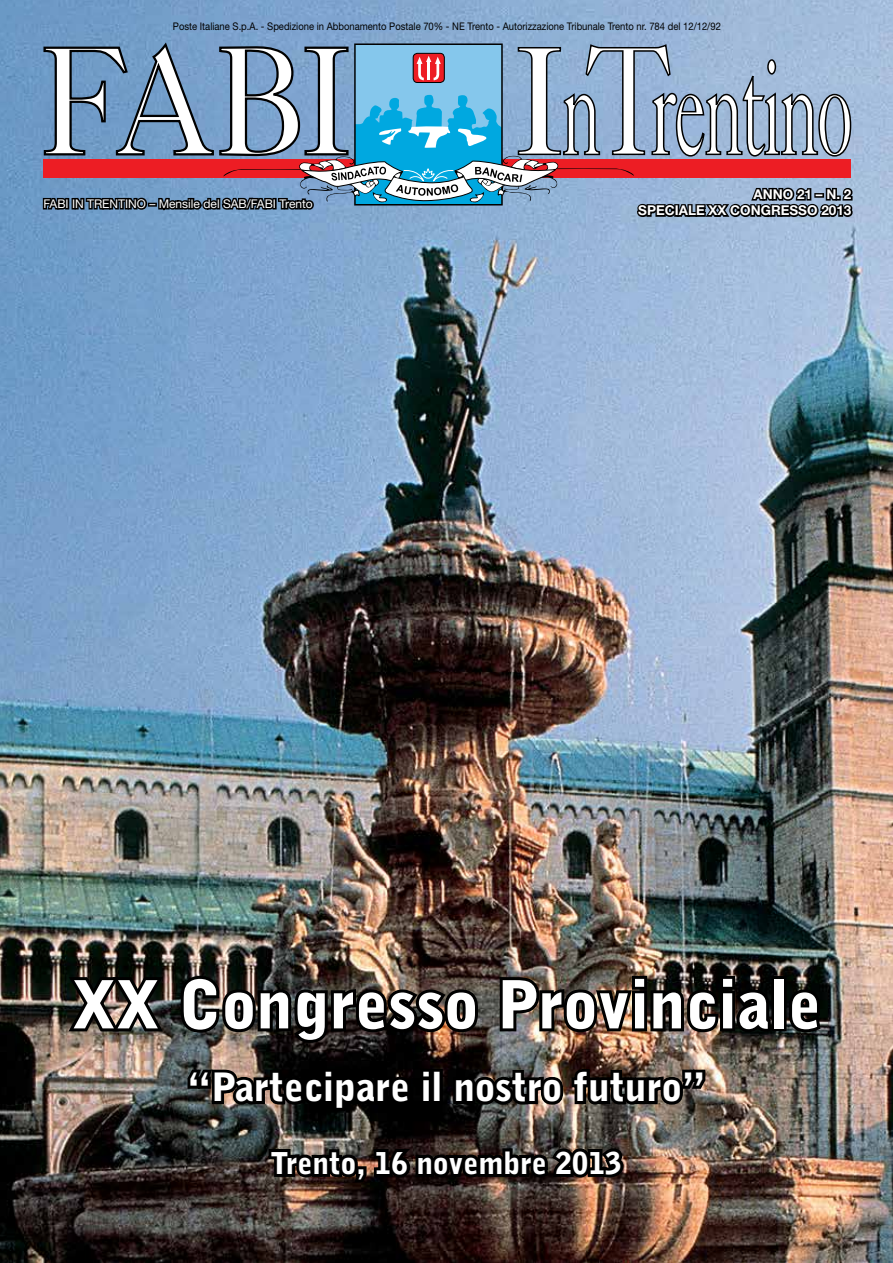
<style>
.page{position:relative;width:893px;height:1263px;background:#fff}
.page>*{position:absolute;margin:0;border:0;box-sizing:border-box;transform-origin:0 0}
.t1{font:900 66px "Bell Gothic BT";color:#fff}
.t2{font:900 39px "Bell Gothic BT";color:#fff}
.t3{font:900 30px "Bell Gothic BT";color:#fff}
.t4{font:700 13.5px/16.2px "Helvetica Neue";color:#fff;text-align:right}
.t5{font:12px "Helvetica Neue";color:#fff}
.t6{font:10.5px "Helvetica Neue";color:#000;scale:.9 1}
</style>
<div class="page">
<img style="left:0;top:0;width:893px;height:1263px">
<svg style="left:41px;top:40px;width:813px;height:183px;background:#8998b2"></svg>
<img style="left:63px;top:974px;width:105px;height:62px">
<img style="left:176px;top:973px;width:305px;height:73px">
<img style="left:497px;top:972px;width:277px;height:68px">
<div style="left:771px;top:976px;width:16px;height:55px;border:6px solid #000"></div>
<svg style="left:786px;top:986px;width:39px;height:49px;background:#0f1110"></svg>
<svg style="left:185px;top:1064px;width:250px;height:50px;background:#171614"></svg>
<div style="left:431px;top:1069px;width:12px;height:35px;border:6px solid #000"></div>
<img style="left:450px;top:1066px;width:258px;height:42px">
<img style="left:266px;top:1145px;width:362px;height:48px">
<p class="t6" style="left:173px;top:20px;width:610px">Poste Italiane S.p.A. - Spedizione in Abbonamento Postale 70% - NE Trento - Autorizzazione Tribunale Trento nr. 784 del 12/12/92</p>
<p class="t5" style="left:43px;top:197px;width:271px">FABI IN TRENTINO – Mensile del SAB/FABI Trento</p>
<p class="t4" style="left:638px;top:186px;width:215px">ANNO 21 – N. 2<br>SPECIALE XX CONGRESSO 2013</p>
<h1 class="t1" style="left:72px;top:963px;width:751px">XX Congresso Provinciale</h1>
<h2 class="t2" style="left:187px;top:1062px;width:520px">“Partecipare il nostro futuro”</h2>
<h3 class="t3" style="left:271px;top:1144px;width:352px">Trento, 16 novembre 2013</h3>
</div>
